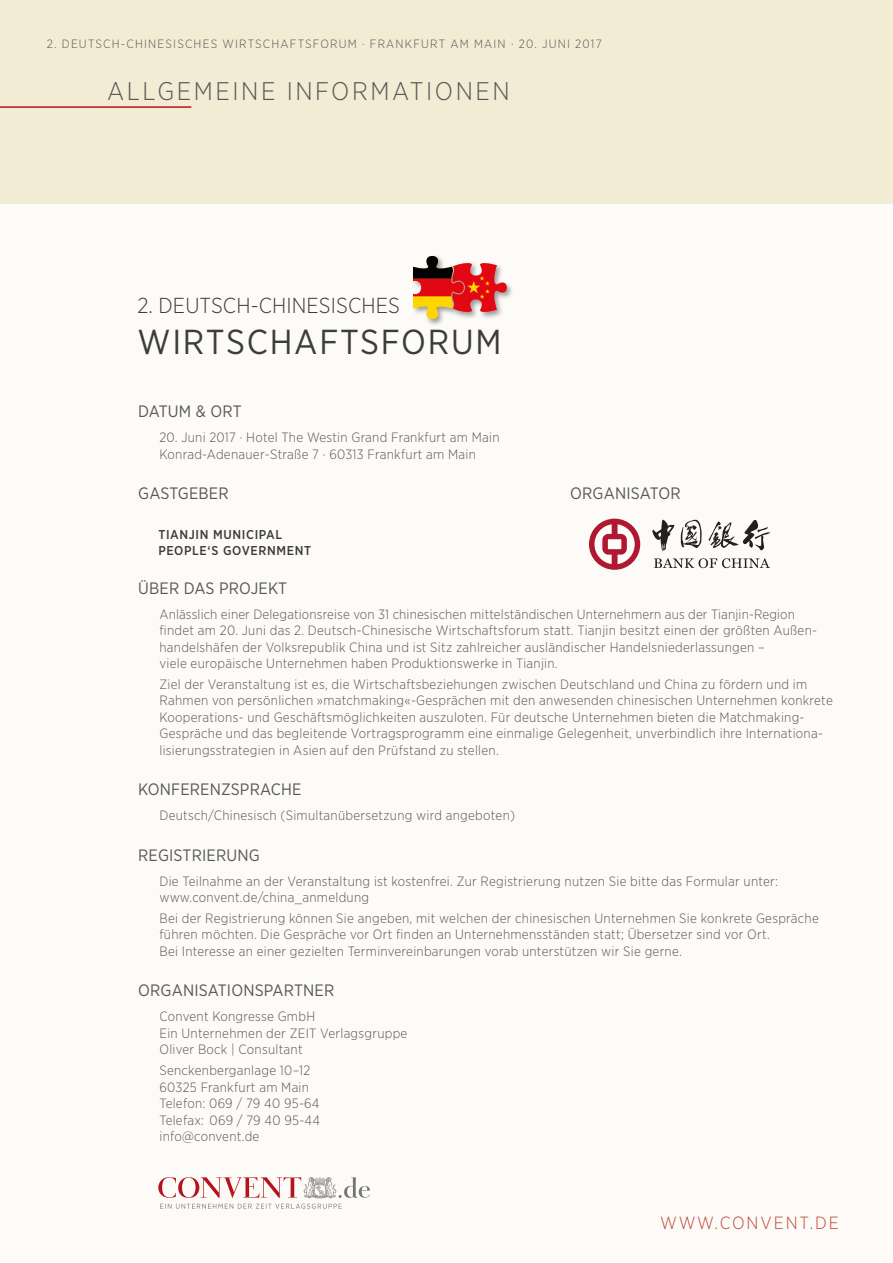
<style>
.page{position:relative;width:893px;height:1263px;background:#fdfbf7}
.page>*{position:absolute;margin:0;border:0;box-sizing:border-box;transform-origin:0 0}
.t1{font:34.65px "Gotham Narrow";letter-spacing:.05em;color:#3c3c3b}
.t2{font:300 25.5px "Gotham Narrow";letter-spacing:.1em;color:#575756}
.t3{font:300 21.6px "Gotham Narrow";letter-spacing:.005em;color:#3c3c3b}
.t4{font:300 17.7px "Gotham Narrow";letter-spacing:.11em;color:#c3473b}
.t5{font:16.5px "Gotham Narrow";letter-spacing:.01em;color:#575756}
.t6{font:300 13.5px/16.5px "Gotham Narrow";letter-spacing:.02em;color:#575756}
.t7{font:500 12.9px/15.5px "Gotham Narrow";letter-spacing:.05em;color:#3c3c3b}
.t8{font:300 12px "Gotham Narrow";letter-spacing:.1em;color:#575756}
</style>
<div class="page">
<div style="left:0;top:0;width:893px;height:204px;background:#f2ecd4"></div>
<hr style="left:0;top:106px;width:191px;height:2px;background:#b5131d">
<svg style="left:652px;top:520px;width:118px;height:48px"></svg>
<svg style="left:589px;top:519px;width:51px;height:51px"></svg>
<svg style="left:158px;top:1177px;width:212px;height:32px"></svg>
<div style="left:411px;top:253px;width:103px;height:73px;background:#000;opacity:.39"></div>
<svg style="left:414px;top:256px;width:93px;height:63px"></svg>
<p class="t8" style="left:47px;top:36px;width:556px">2. DEUTSCH-CHINESISCHES WIRTSCHAFTSFORUM · FRANKFURT AM MAIN · 20. JUNI 2017</p>
<h2 class="t2" style="left:107px;top:76px;width:404px">ALLGEMEINE INFORMATIONEN</h2>
<h3 class="t3" style="left:137px;top:293px;width:264px">2. DEUTSCH-CHINESISCHES</h3>
<h1 class="t1" style="left:137px;top:320px;width:365px">WIRTSCHAFTSFORUM</h1>
<p class="t5" style="left:138px;top:401px;width:105px">DATUM &amp; ORT</p>
<p class="t6" style="left:159px;top:429px;width:342px">20. Juni 2017 · Hotel The Westin Grand Frankfurt am Main<br>Konrad-Adenauer-Straße 7 · 60313 Frankfurt am Main</p>
<p class="t5" style="left:138px;top:483px;width:92px">GASTGEBER</p>
<p class="t5" style="left:570px;top:483px;width:112px">ORGANISATOR</p>
<p class="t7" style="left:158px;top:527px;width:154px">TIANJIN MUNICIPAL<br>PEOPLE‘S GOVERNMENT</p>
<p class="t5" style="left:138px;top:577px;width:150px">ÜBER DAS PROJEKT</p>
<p class="t6" style="left:159px;top:605px;width:659px">Anlässlich einer Delegationsreise von 31 chinesischen mittelständischen Unternehmern aus der Tianjin-Region findet am 20. Juni das 2. Deutsch-Chinesische Wirtschaftsforum statt. Tianjin besitzt einen der größten Außen&shy;handelshäfen der Volksrepublik China und ist Sitz zahlreicher ausländischer Handelsniederlassungen –<br>viele europäische Unternehmen haben Produktionswerke in Tianjin.</p>
<p class="t6" style="left:159px;top:675px;width:675px">Ziel der Veranstaltung ist es, die Wirtschaftsbeziehungen zwischen Deutschland und China zu fördern und im Rahmen von persönlichen »matchmaking«-Gesprächen mit den anwesenden chinesischen Unternehmen konkrete Kooperations- und Geschäftsmöglichkeiten auszuloten. Für deutsche Unternehmen bieten die Matchmaking-Gespräche und das begleitende Vortragsprogramm eine einmalige Gelegenheit, unverbindlich ihre Internationa&shy;lisierungsstrategien in Asien auf den Prüfstand zu stellen.</p>
<p class="t5" style="left:138px;top:779px;width:165px">KONFERENZSPRACHE</p>
<p class="t6" style="left:159px;top:807px;width:357px">Deutsch/Chinesisch (Simultanübersetzung wird angeboten)</p>
<p class="t5" style="left:138px;top:845px;width:123px">REGISTRIERUNG</p>
<p class="t6" style="left:159px;top:872px;width:620px">Die Teilnahme an der Veranstaltung ist kostenfrei. Zur Registrierung nutzen Sie bitte das Formular unter: www.convent.de/china_anmeldung</p>
<p class="t6" style="left:159px;top:909px;width:661px">Bei der Registrierung können Sie angeben, mit welchen der chinesischen Unternehmen Sie konkrete Gespräche führen möchten. Die Gespräche vor Ort finden an Unternehmensständen statt; Übersetzer sind vor Ort.<br>Bei Interesse an einer gezielten Terminvereinbarungen vorab unterstützen wir Sie gerne.</p>
<p class="t5" style="left:138px;top:980px;width:198px">ORGANISATIONSPARTNER</p>
<p class="t6" style="left:159px;top:1008px;width:249px">Convent Kongresse GmbH<br>Ein Unternehmen der ZEIT Verlagsgruppe<br>Oliver Bock | Consultant</p>
<p class="t6" style="left:159px;top:1062px;width:162px">Senckenberganlage 10–12<br>60325 Frankfurt am Main<br>Telefon: 069 / 79 40 95-64<br>Telefax: 069 / 79 40 95-44 info@convent.de</p>
<h3 class="t4" style="left:660px;top:1212px;width:180px">WWW.CONVENT.DE</h3>
</div>
